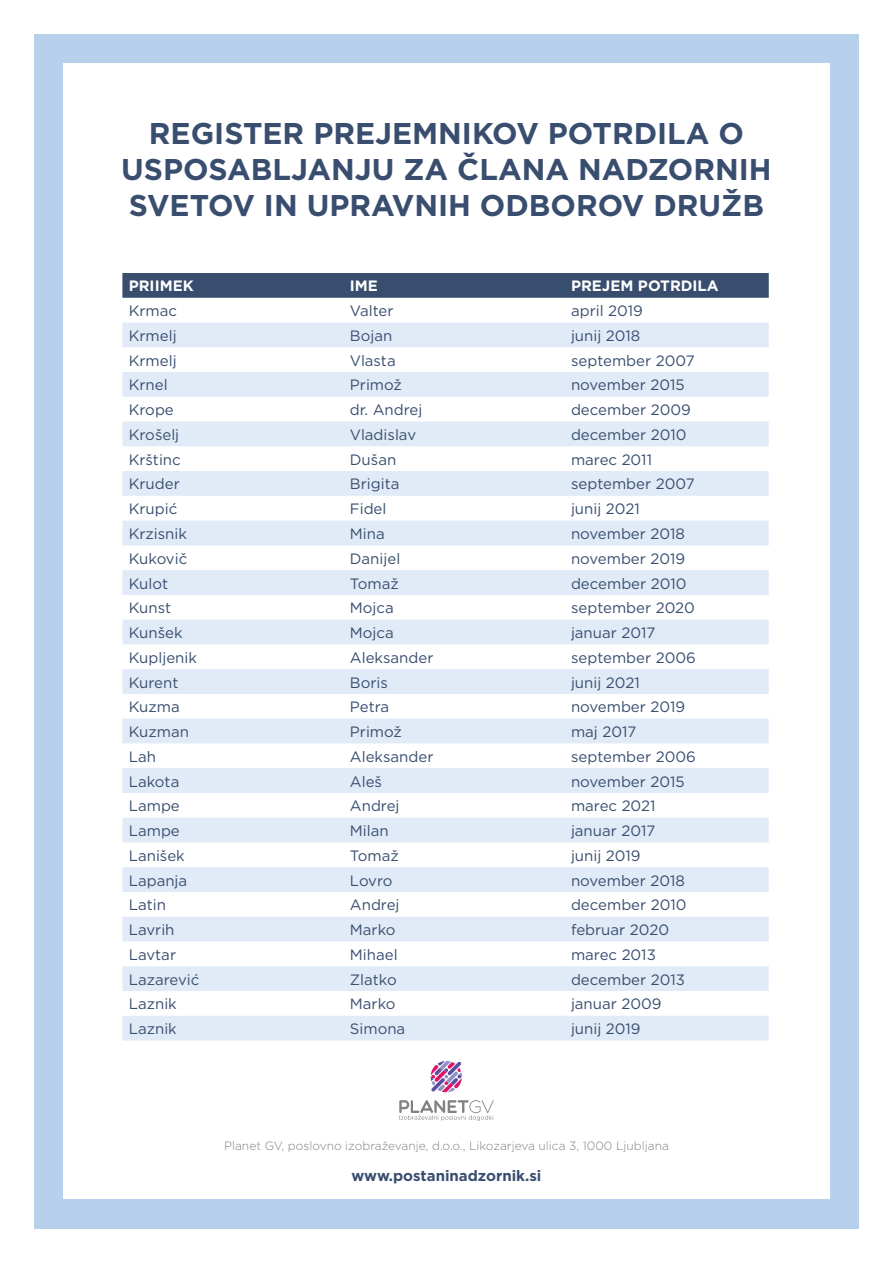
<style>
.page{position:relative;width:893px;height:1263px;background:#fff}
.page>*{position:absolute;margin:0;border:0;box-sizing:border-box;transform-origin:0 0}
.t1{font:700 30px/36px "Gotham";color:#394e6f;text-align:center}
.t2{font:15px "Gotham";color:#394e6f}
.t3{font:700 15px "Gotham";color:#fff}
.t4{font:700 15px "Gotham";color:#394e6f}
.t5{font:300 12px "Gotham";color:#808285}
</style>
<div class="page">
<div style="left:34px;top:34px;width:825px;height:1195px;background:#b7d0ec"></div>
<div style="left:63px;top:64px;width:766px;height:1135px;background:#fff"></div>
<svg style="left:431px;top:1061px;width:31px;height:31px"></svg>
<svg style="left:399px;top:1100px;width:95px;height:21px"></svg>
<div style="left:122px;top:273px;width:647px;height:25px;background:#394e6f"></div>
<svg style="left:122px;top:322px;width:647px;height:718px;fill:#e3edf7"></svg>
<h1 class="t1" style="left:121px;top:116px;width:652px">REGISTER PREJEMNIKOV POTRDILA O<br>USPOSABLJANJU ZA ČLANA NADZORNIH<br>SVETOV IN UPRAVNIH ODBOROV DRUŽB</h1>
<p class="t3" style="left:129px;top:276px;width:66px">PRIIMEK</p>
<p class="t3" style="left:350px;top:276px;width:30px">IME</p>
<p class="t3" style="left:571px;top:276px;width:149px">PREJEM POTRDILA</p>
<p class="t2" style="left:129px;top:301px;width:50px">Krmac</p>
<p class="t2" style="left:350px;top:301px;width:45px">Valter</p>
<p class="t2" style="left:571px;top:301px;width:73px">april 2019</p>
<p class="t2" style="left:129px;top:326px;width:49px">Krmelj</p>
<p class="t2" style="left:350px;top:326px;width:44px">Bojan</p>
<p class="t2" style="left:571px;top:326px;width:71px">junij 2018</p>
<p class="t2" style="left:129px;top:351px;width:49px">Krmelj</p>
<p class="t2" style="left:350px;top:351px;width:47px">Vlasta</p>
<p class="t2" style="left:571px;top:351px;width:125px">september 2007</p>
<p class="t2" style="left:129px;top:375px;width:40px">Krnel</p>
<p class="t2" style="left:350px;top:375px;width:54px">Primož</p>
<p class="t2" style="left:571px;top:375px;width:115px">november 2015</p>
<p class="t2" style="left:129px;top:400px;width:47px">Krope</p>
<p class="t2" style="left:350px;top:400px;width:74px">dr. Andrej</p>
<p class="t2" style="left:571px;top:400px;width:121px">december 2009</p>
<p class="t2" style="left:129px;top:425px;width:52px">Krošelj</p>
<p class="t2" style="left:350px;top:425px;width:68px">Vladislav</p>
<p class="t2" style="left:571px;top:425px;width:117px">december 2010</p>
<p class="t2" style="left:129px;top:450px;width:53px">Krštinc</p>
<p class="t2" style="left:350px;top:450px;width:48px">Dušan</p>
<p class="t2" style="left:571px;top:450px;width:83px">marec 2011</p>
<p class="t2" style="left:129px;top:474px;width:53px">Kruder</p>
<p class="t2" style="left:350px;top:474px;width:51px">Brigita</p>
<p class="t2" style="left:571px;top:474px;width:125px">september 2007</p>
<p class="t2" style="left:129px;top:499px;width:50px">Krupić</p>
<p class="t2" style="left:350px;top:499px;width:38px">Fidel</p>
<p class="t2" style="left:571px;top:499px;width:70px">junij 2021</p>
<p class="t2" style="left:129px;top:524px;width:60px">Krzisnik</p>
<p class="t2" style="left:350px;top:524px;width:36px">Mina</p>
<p class="t2" style="left:571px;top:524px;width:115px">november 2018</p>
<p class="t2" style="left:129px;top:549px;width:60px">Kukovič</p>
<p class="t2" style="left:350px;top:549px;width:52px">Danijel</p>
<p class="t2" style="left:571px;top:549px;width:116px">november 2019</p>
<p class="t2" style="left:129px;top:574px;width:41px">Kulot</p>
<p class="t2" style="left:350px;top:574px;width:50px">Tomaž</p>
<p class="t2" style="left:571px;top:574px;width:117px">december 2010</p>
<p class="t2" style="left:129px;top:598px;width:44px">Kunst</p>
<p class="t2" style="left:350px;top:598px;width:45px">Mojca</p>
<p class="t2" style="left:571px;top:598px;width:125px">september 2020</p>
<p class="t2" style="left:129px;top:623px;width:55px">Kunšek</p>
<p class="t2" style="left:350px;top:623px;width:45px">Mojca</p>
<p class="t2" style="left:571px;top:623px;width:86px">januar 2017</p>
<p class="t2" style="left:129px;top:648px;width:70px">Kupljenik</p>
<p class="t2" style="left:350px;top:648px;width:85px">Aleksander</p>
<p class="t2" style="left:571px;top:648px;width:126px">september 2006</p>
<p class="t2" style="left:129px;top:673px;width:51px">Kurent</p>
<p class="t2" style="left:350px;top:673px;width:40px">Boris</p>
<p class="t2" style="left:571px;top:673px;width:70px">junij 2021</p>
<p class="t2" style="left:129px;top:697px;width:53px">Kuzma</p>
<p class="t2" style="left:350px;top:697px;width:41px">Petra</p>
<p class="t2" style="left:571px;top:697px;width:116px">november 2019</p>
<p class="t2" style="left:129px;top:722px;width:62px">Kuzman</p>
<p class="t2" style="left:350px;top:722px;width:54px">Primož</p>
<p class="t2" style="left:571px;top:722px;width:67px">maj 2017</p>
<p class="t2" style="left:129px;top:747px;width:29px">Lah</p>
<p class="t2" style="left:350px;top:747px;width:85px">Aleksander</p>
<p class="t2" style="left:571px;top:747px;width:126px">september 2006</p>
<p class="t2" style="left:129px;top:772px;width:52px">Lakota</p>
<p class="t2" style="left:350px;top:772px;width:34px">Aleš</p>
<p class="t2" style="left:571px;top:772px;width:115px">november 2015</p>
<p class="t2" style="left:129px;top:796px;width:53px">Lampe</p>
<p class="t2" style="left:350px;top:796px;width:51px">Andrej</p>
<p class="t2" style="left:571px;top:796px;width:86px">marec 2021</p>
<p class="t2" style="left:129px;top:821px;width:53px">Lampe</p>
<p class="t2" style="left:350px;top:821px;width:40px">Milan</p>
<p class="t2" style="left:571px;top:821px;width:86px">januar 2017</p>
<p class="t2" style="left:129px;top:846px;width:58px">Lanišek</p>
<p class="t2" style="left:350px;top:846px;width:50px">Tomaž</p>
<p class="t2" style="left:571px;top:846px;width:71px">junij 2019</p>
<p class="t2" style="left:129px;top:871px;width:60px">Lapanja</p>
<p class="t2" style="left:350px;top:871px;width:44px">Lovro</p>
<p class="t2" style="left:571px;top:871px;width:115px">november 2018</p>
<p class="t2" style="left:129px;top:895px;width:39px">Latin</p>
<p class="t2" style="left:350px;top:895px;width:51px">Andrej</p>
<p class="t2" style="left:571px;top:895px;width:117px">december 2010</p>
<p class="t2" style="left:129px;top:920px;width:47px">Lavrih</p>
<p class="t2" style="left:350px;top:920px;width:47px">Marko</p>
<p class="t2" style="left:571px;top:920px;width:100px">februar 2020</p>
<p class="t2" style="left:129px;top:945px;width:49px">Lavtar</p>
<p class="t2" style="left:350px;top:945px;width:49px">Mihael</p>
<p class="t2" style="left:571px;top:945px;width:86px">marec 2013</p>
<p class="t2" style="left:129px;top:970px;width:72px">Lazarević</p>
<p class="t2" style="left:350px;top:970px;width:48px">Zlatko</p>
<p class="t2" style="left:571px;top:970px;width:115px">december 2013</p>
<p class="t2" style="left:129px;top:994px;width:50px">Laznik</p>
<p class="t2" style="left:350px;top:994px;width:47px">Marko</p>
<p class="t2" style="left:571px;top:994px;width:92px">januar 2009</p>
<p class="t2" style="left:129px;top:1019px;width:50px">Laznik</p>
<p class="t2" style="left:350px;top:1019px;width:57px">Simona</p>
<p class="t2" style="left:571px;top:1019px;width:71px">junij 2019</p>
<p class="t5" style="left:224px;top:1138px;width:446px">Planet GV, poslovno izobraževanje, d.o.o., Likozarjeva ulica 3, 1000 Ljubljana</p>
<p class="t4" style="left:351px;top:1166px;width:192px">www.postaninadzornik.si</p>
</div>
